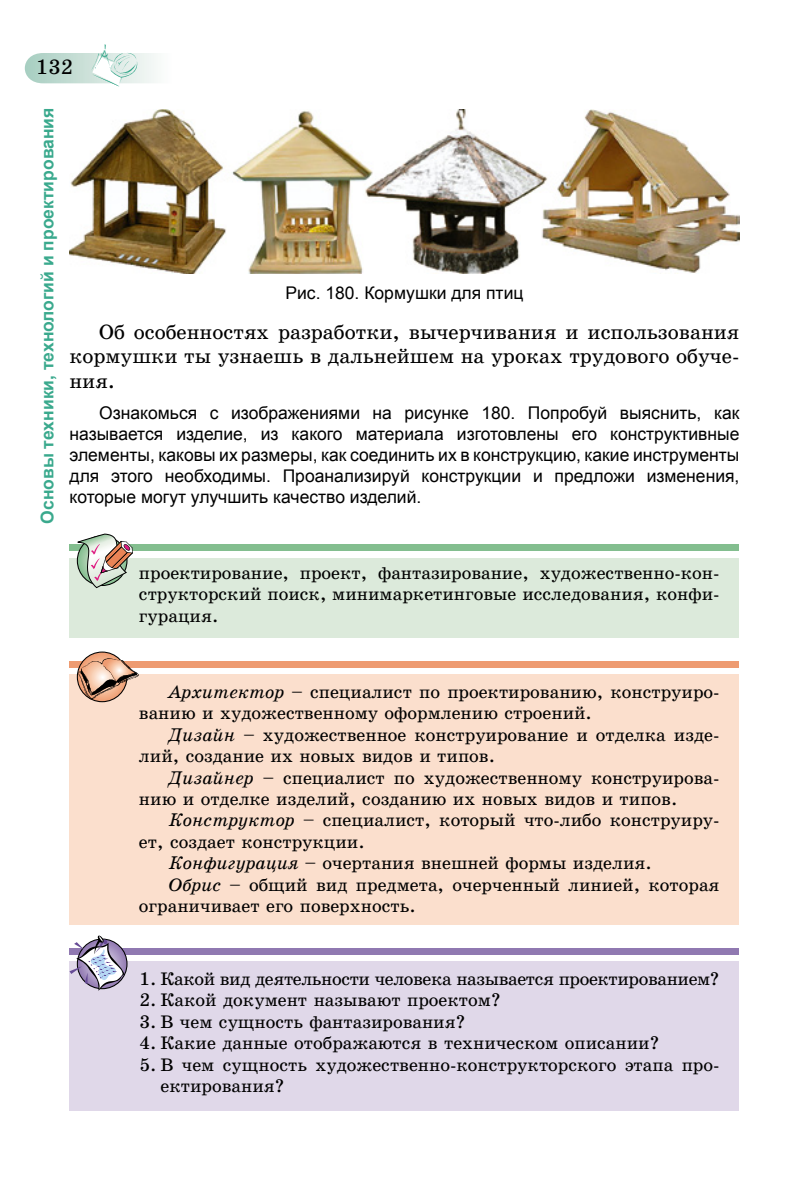
<style>
.page{position:relative;width:804px;height:1191px;background:#fff}
.page>*{position:absolute;margin:0;border:0;box-sizing:border-box;transform-origin:0 0}
.Text_osn{font:21px/24.5px "School Book Alx";color:#000;text-align:justify}
.slovnik_terminiv{font:18.38px/21.3px "School Book Alx";color:#000}
.контрольні_запитання{font:18.38px/21.3px "School Book Alx";color:#000}
.ключові_поняття{font:18.38px/21.3px "School Book Alx";color:#000;text-align:justify}
.контрольні_запитання-2{font:18.38px "School Book Alx";letter-spacing:-.02em;color:#000}
.Text_dodatkoviy{font:17.5px/21px "Arial";color:#000;text-align:justify}
.t1{font:700 17.5px "Arial";color:#3aa98d}
.malyunok_pidpis{font:17.5px "Arial";color:#000}
.s1{font-style:italic}
</style>
<div class="page">
<svg style="left:25px;top:44px;width:130px;height:42px"></svg>
<img style="left:70px;top:109px;width:669px;height:164px">
<div style="left:69px;top:544px;width:670px;height:7px;background:#83be8f"></div>
<div style="left:69px;top:558px;width:670px;height:80px;background:#dceadb"></div>
<svg style="left:76px;top:533px;width:57px;height:55px"></svg>
<div style="left:69px;top:661px;width:670px;height:6px;background:#ee9b71"></div>
<div style="left:69px;top:674px;width:670px;height:250px;background:#fbdfcd"></div>
<svg style="left:77px;top:652px;width:50px;height:49px"></svg>
<div style="left:77px;top:651px;width:50px;height:51px;border:1px solid #000;border-radius:50%"></div>
<svg style="left:78px;top:658px;width:61px;height:42px"></svg>
<div style="left:69px;top:947px;width:670px;height:7px;background:#9079b1"></div>
<div style="left:69px;top:961px;width:670px;height:149px;background:#e0d8e9"></div>
<svg style="left:69px;top:935px;width:55px;height:56px"></svg>
<p class="Text_osn" style="left:36px;top:55px;width:38px">132</p>
<p class="t1" style="left:36px;top:524px;width:417px;rotate:-90deg">Основы техники, технологий и проектирования</p>
<p class="malyunok_pidpis" style="left:285px;top:282px;width:239px">Рис. 180. Кормушки для птиц</p>
<p class="Text_osn" style="left:69px;top:320px;width:671px;text-indent:30px">Об особенностях разработки, вычерчивания и использования кормушки ты узнаешь в дальнейшем на уроках трудового обуче&shy;ния.</p>
<p class="Text_dodatkoviy" style="left:69px;top:402px;width:671px;text-indent:30px">Ознакомься с изображениями на рисунке 180. Попробуй выяснить, как называется изделие, из какого материала изготовлены его конструктивные элементы, каковы их размеры, как соединить их в конструкцию, какие инструменты для этого необходимы. Проанализируй конструкции и предложи изменения, которые могут улучшить качество изделий.</p>
<p class="ключові_поняття" style="left:139px;top:562px;width:582px">проектирование, проект, фантазирование, художественно-кон&shy;структорский поиск, минимаркетинговые исследования, конфи&shy;гурация.</p>
<p class="slovnik_terminiv" style="left:139px;top:681px;width:582px;text-indent:30px"><span class="s1">Архитектор</span> – специалист по проектированию, конструиро&shy;ванию и художественному оформлению строений.</p>
<p class="slovnik_terminiv" style="left:139px;top:724px;width:582px;text-indent:30px"><span class="s1">Дизайн</span> – художественное конструирование и отделка изде&shy;лий, создание их новых видов и типов.</p>
<p class="slovnik_terminiv" style="left:139px;top:767px;width:582px;text-indent:30px"><span class="s1">Дизайнер</span> – специалист по художественному конструирова&shy;нию и отделке изделий, созданию их новых видов и типов.</p>
<p class="slovnik_terminiv" style="left:139px;top:809px;width:582px;text-indent:30px"><span class="s1">Конструктор –</span> специалист, который что-либо конструиру&shy;ет, создает конструкции.</p>
<p class="slovnik_terminiv" style="left:169px;top:852px;width:484px"><span class="s1">Конфигурация</span> – очертания внешней формы изделия.</p>
<p class="slovnik_terminiv" style="left:139px;top:874px;width:582px;text-indent:30px"><span class="s1">Обрис</span> – общий вид предмета, очерченный линией, которая ограничивает его поверхность.</p>
<p class="контрольні_запитання-2" style="left:139px;top:968px;width:581px">1. Какой вид деятельности человека называется проектированием?</p>
<p class="контрольні_запитання" style="left:139px;top:989px;width:362px">2. Какой документ называют проектом?</p>
<p class="контрольні_запитання" style="left:139px;top:1011px;width:327px">3. В чем сущность фантазирования?</p>
<p class="контрольні_запитання" style="left:139px;top:1032px;width:521px">4. Какие данные отображаются в техническом описании?</p>
<p class="контрольні_запитання" style="left:160px;top:1053px;width:560px;text-indent:-21px">5. В чем сущность художественно-конструкторского этапа про&shy;ектирования?</p>
</div>
